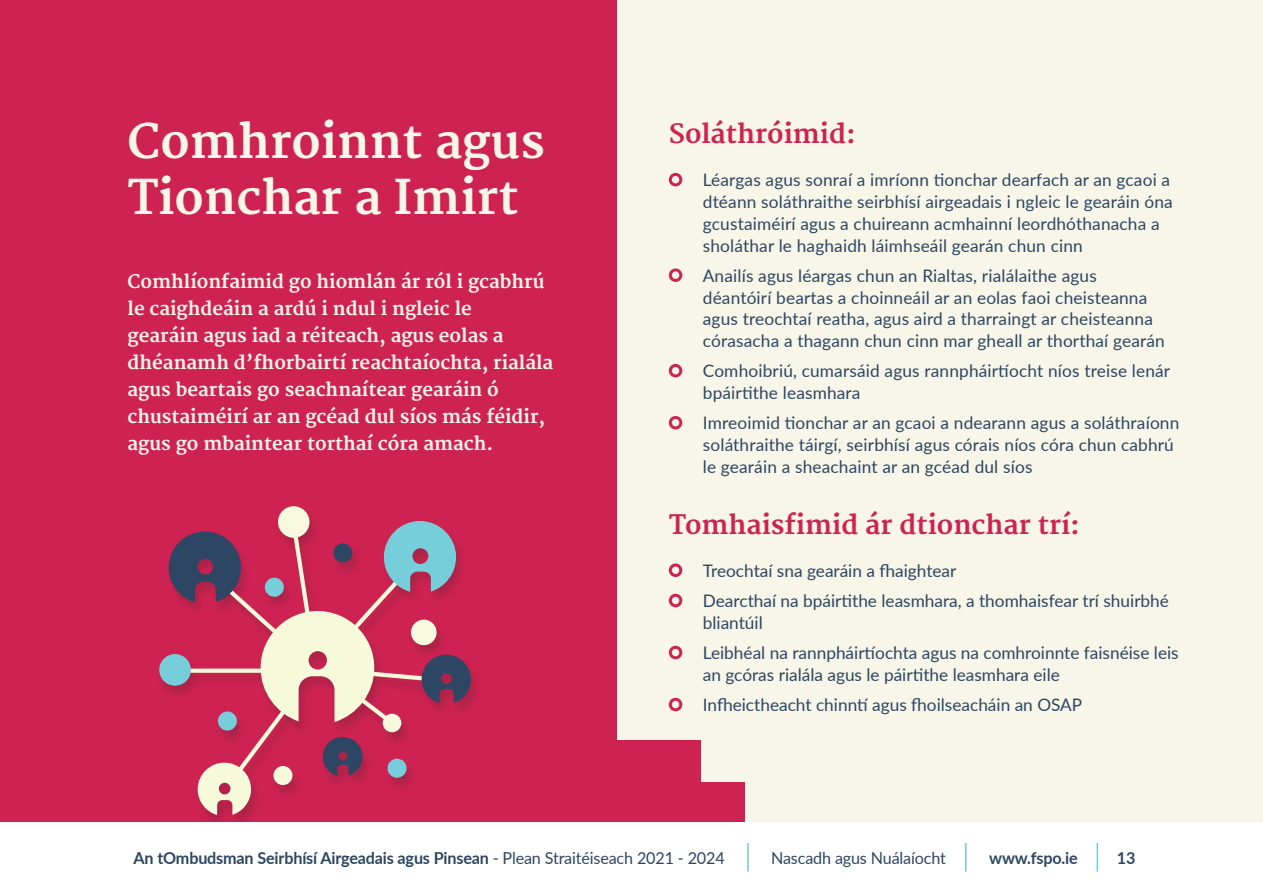
<style>
.page{position:relative;width:1263px;height:893px;background:#fff}
.page>*{position:absolute;margin:0;border:0;box-sizing:border-box;transform-origin:0 0}
.t1{font:700 46.5px/55.8px "Merriweather";color:#f7f6e8}
.t2{font:700 26.1px "Merriweather";color:#ce2352}
.t3{font:700 18.3px/27px "Merriweather";color:#f7f6e8}
.t4{font:17.25px/21.8px "Lato";letter-spacing:.01em;color:#2d4663}
.t5{font:700 16.5px "Lato";letter-spacing:-.01em;color:#2d4663}
.t6{font:16.5px "Lato";letter-spacing:-.01em;color:#2d4663}
.s1{font-weight:400}
</style>
<div class="page">
<div style="left:446px;top:0;width:817px;height:893px;background:#f7f6e8"></div>
<div style="left:0;top:0;width:617px;height:893px;background:#ce2352"></div>
<div style="left:669px;top:173px;width:13px;height:13px;border:3px solid #ce2352;border-radius:50%"></div>
<div style="left:669px;top:268px;width:13px;height:14px;border:3px solid #ce2352;border-radius:50%"></div>
<div style="left:669px;top:364px;width:13px;height:13px;border:3px solid #ce2352;border-radius:50%"></div>
<div style="left:669px;top:416px;width:13px;height:13px;border:3px solid #ce2352;border-radius:50%"></div>
<div style="left:669px;top:563px;width:13px;height:14px;border:3px solid #ce2352;border-radius:50%"></div>
<div style="left:669px;top:594px;width:13px;height:13px;border:3px solid #ce2352;border-radius:50%"></div>
<div style="left:669px;top:646px;width:13px;height:13px;border:3px solid #ce2352;border-radius:50%"></div>
<div style="left:669px;top:698px;width:13px;height:13px;border:3px solid #ce2352;border-radius:50%"></div>
<div style="left:159px;top:654px;width:32px;height:32px;background:#75ced9;border-radius:50%"></div>
<div style="left:278px;top:506px;width:31px;height:32px;background:#f8fae0;border-radius:50%"></div>
<svg style="left:169px;top:512px;width:302px;height:303px"></svg>
<div style="left:617px;top:740px;width:84px;height:82px;background:#ce2352"></div>
<div style="left:701px;top:782px;width:43px;height:40px;background:#ce2352"></div>
<div style="left:0;top:822px;width:1263px;height:71px;background:#fff"></div>
<hr style="left:747px;top:843px;width:2px;height:29px;background:#6cccdc">
<svg style="left:965px;top:843px;width:1px;height:29px"></svg>
<svg style="left:1097px;top:843px;width:1px;height:29px"></svg>
<h1 class="t1" style="left:128px;top:116px;width:419px">Comhroinnt agus<br>Tionchar a Imirt</h1>
<p class="t3" style="left:128px;top:269px;width:427px">Comhlíonfaimid go hiomlán ár ról i gcabhrú le caighdeáin a ardú i ndul i ngleic le<br>gearáin agus iad a réiteach, agus eolas a dhéanamh d’fhorbairtí reachtaíochta, rialála agus beartais go seachnaítear gearáin ó chustaiméirí ar an gcéad dul síos más féidir, agus go mbaintear torthaí córa amach.</p>
<h2 class="t2" style="left:669px;top:119px;width:188px">Soláthróimid:</h2>
<p class="t4" style="left:703px;top:169px;width:471px">Léargas agus sonraí a imríonn tionchar dearfach ar an gcaoi a dtéann soláthraithe seirbhísí airgeadais i ngleic le gearáin óna gcustaiméirí agus a chuireann acmhainní leordhóthanacha a sholáthar le haghaidh láimhseáil gearán chun cinn</p>
<p class="t4" style="left:703px;top:264px;width:464px">Anailís agus léargas chun an Rialtas, rialálaithe agus déantóirí beartas a choinneáil ar an eolas faoi cheisteanna agus treochtaí reatha, agus aird a tharraingt ar cheisteanna córasacha a thagann chun cinn mar gheall ar thorthaí gearán</p>
<p class="t4" style="left:703px;top:360px;width:469px">Comhoibriú, cumarsáid agus rannpháirtíocht níos treise lenár bpáirtithe leasmhara</p>
<p class="t4" style="left:703px;top:412px;width:478px">Imreoimid tionchar ar an gcaoi a ndearann agus a soláthraíonn soláthraithe táirgí, seirbhísí agus córais níos córa chun cabhrú le gearáin a sheachaint ar an gcéad dul síos</p>
<h2 class="t2" style="left:669px;top:509px;width:413px">Tomhaisfimid ár dtionchar trí:</h2>
<p class="t4" style="left:703px;top:559px;width:255px">Treochtaí sna gearáin a fhaightear</p>
<p class="t4" style="left:703px;top:589px;width:468px">Dearcthaí na bpáirtithe leasmhara, a thomhaisfear trí shuirbhé bliantúil</p>
<p class="t4" style="left:703px;top:641px;width:477px">Leibhéal na rannpháirtíochta agus na comhroinnte faisnéise leis an gcóras rialála agus le páirtithe leasmhara eile</p>
<p class="t4" style="left:703px;top:693px;width:381px">Infheictheacht chinntí agus fhoilseacháin an OSAP</p>
<p class="t5" style="left:134px;top:846px;width:593px">An tOmbudsman Seirbhísí Airgeadais agus Pinsean <span class="s1">- Plean Straitéiseach 2021 - 2024</span></p>
<p class="t6" style="left:771px;top:846px;width:176px">Nascadh agus Nuálaíocht</p>
<p class="t5" style="left:989px;top:846px;width:90px">www.fspo.ie</p>
<p class="t5" style="left:1117px;top:846px;width:20px">13</p>
</div>
